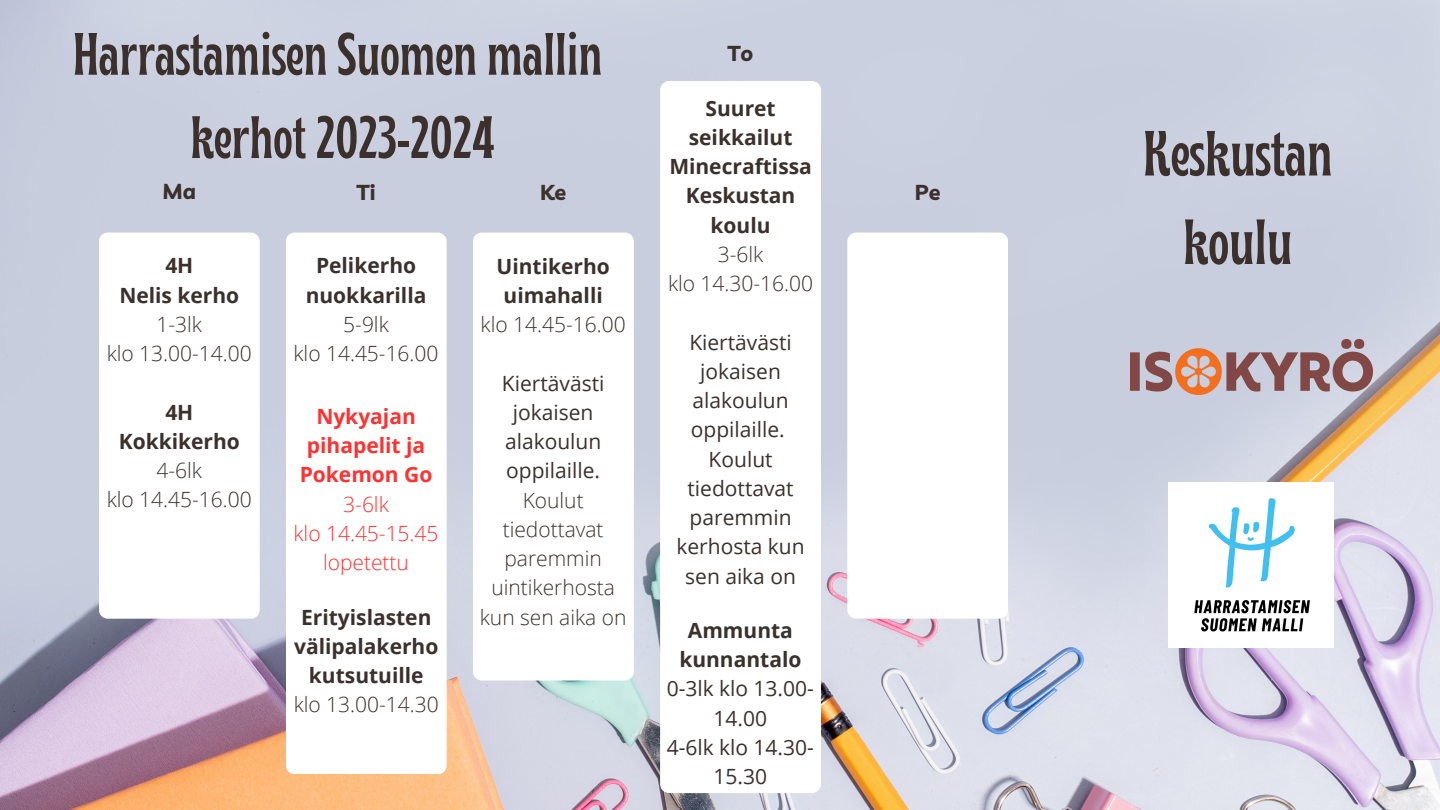
<style>
.page{position:relative;width:1440px;height:810px;background:#fff}
.page>*{position:absolute;margin:0;border:0;box-sizing:border-box;transform-origin:0 0}
.t1{font:700 condensed 63.6px "Brice";color:#3b302c}
.t2{font:700 condensed 59.6px "Brice";color:#3b302c}
.t3{font:700 21.6px "Livvic";color:#3b302c}
.t4{font:21px/29.2px "Open Sans";color:#3b302c;text-align:center}
.t5{font:700 21px/29.2px "Open Sans";color:#3b302c;text-align:center}
.t6{font:300 21px/29.2px "Open Sans";color:#3b302c;text-align:center}
.t7{font:700 21px/29.2px "Open Sans";color:#ff3131;text-align:center}
.t8{font:300 21px "Open Sans";color:#ff3131}
</style>
<div class="page">
<img style="left:0;top:0;width:1440px;height:810px">
<svg style="left:99px;top:233px;width:161px;height:386px"></svg>
<svg style="left:286px;top:233px;width:161px;height:541px"></svg>
<svg style="left:473px;top:233px;width:161px;height:448px"></svg>
<svg style="left:660px;top:81px;width:161px;height:712px"></svg>
<svg style="left:847px;top:233px;width:161px;height:386px"></svg>
<img style="left:1130px;top:339px;width:242px;height:65px">
<img style="left:1169px;top:483px;width:165px;height:165px">
<p class="t2" style="left:73px;top:30px;width:531px">Harrastamisen Suomen mallin</p>
<p class="t2" style="left:190px;top:113px;width:306px">kerhot 2023-2024</p>
<p class="t3" style="left:162px;top:177px;width:35px">Ma</p>
<p class="t3" style="left:357px;top:178px;width:20px">Ti</p>
<p class="t3" style="left:540px;top:178px;width:28px">Ke</p>
<p class="t5" style="left:165px;top:251px;width:30px">4H</p>
<p class="t5" style="left:119px;top:280px;width:121px">Nelis kerho</p>
<p class="t6" style="left:157px;top:309px;width:47px">1-3lk</p>
<p class="t6" style="left:107px;top:338px;width:147px">klo 13.00-14.00</p>
<p class="t5" style="left:165px;top:397px;width:30px">4H</p>
<p class="t5" style="left:119px;top:426px;width:123px">Kokkikerho</p>
<p class="t6" style="left:157px;top:455px;width:47px">4-6lk</p>
<p class="t6" style="left:107px;top:485px;width:147px">klo 14.45-16.00</p>
<p class="t5" style="left:316px;top:251px;width:102px">Pelikerho</p>
<p class="t5" style="left:306px;top:280px;width:122px">nuokkarilla</p>
<p class="t6" style="left:343px;top:309px;width:47px">5-9lk</p>
<p class="t6" style="left:293px;top:338px;width:147px">klo 14.45-16.00</p>
<p class="t7" style="left:300px;top:401px;width:134px">Nykyajan pihapelit ja<br>Pokemon Go</p>
<p class="t8" style="left:343px;top:489px;width:47px">3-6lk</p>
<p class="t8" style="left:293px;top:519px;width:147px">klo 14.45-15.45</p>
<p class="t8" style="left:323px;top:548px;width:87px">lopetettu</p>
<p class="t5" style="left:294px;top:602px;width:146px">Erityislasten välipalakerho</p>
<p class="t5" style="left:309px;top:660px;width:116px">kutsutuille</p>
<p class="t6" style="left:294px;top:690px;width:147px">klo 13.00-14.30</p>
<p class="t5" style="left:497px;top:251px;width:115px">Uintikerho</p>
<p class="t5" style="left:504px;top:280px;width:101px">uimahalli</p>
<p class="t6" style="left:481px;top:309px;width:147px">klo 14.45-16.00</p>
<p class="t4" style="left:502px;top:368px;width:104px">Kiertävästi jokaisen alakoulun oppilaille.</p>
<p class="t6" style="left:480px;top:485px;width:148px">Koulut tiedottavat paremmin uintikerhosta kun sen aika on</p>
<p class="t3" style="left:728px;top:40px;width:27px">To</p>
<p class="t5" style="left:669px;top:93px;width:144px">Suuret seikkailut<br>Minecraftissa</p>
<p class="t5" style="left:686px;top:181px;width:111px">Keskustan koulu</p>
<p class="t6" style="left:718px;top:239px;width:47px">3-6lk</p>
<p class="t6" style="left:668px;top:268px;width:147px">klo 14.30-16.00</p>
<p class="t4" style="left:689px;top:327px;width:104px">Kiertävästi jokaisen alakoulun oppilaille.</p>
<p class="t4" style="left:677px;top:444px;width:130px">Koulut tiedottavat paremmin kerhosta kun sen aika on</p>
<p class="t5" style="left:688px;top:615px;width:107px">Ammunta</p>
<p class="t5" style="left:679px;top:644px;width:124px">kunnantalo</p>
<p class="t4" style="left:667px;top:674px;width:149px">0-3lk klo 13.00-<br>14.00</p>
<p class="t4" style="left:667px;top:732px;width:149px">4-6lk klo 14.30-<br>15.30</p>
<p class="t3" style="left:915px;top:178px;width:27px">Pe</p>
<p class="t1" style="left:1143px;top:128px;width:191px">Keskustan</p>
<p class="t1" style="left:1183px;top:216px;width:111px">koulu</p>
</div>
